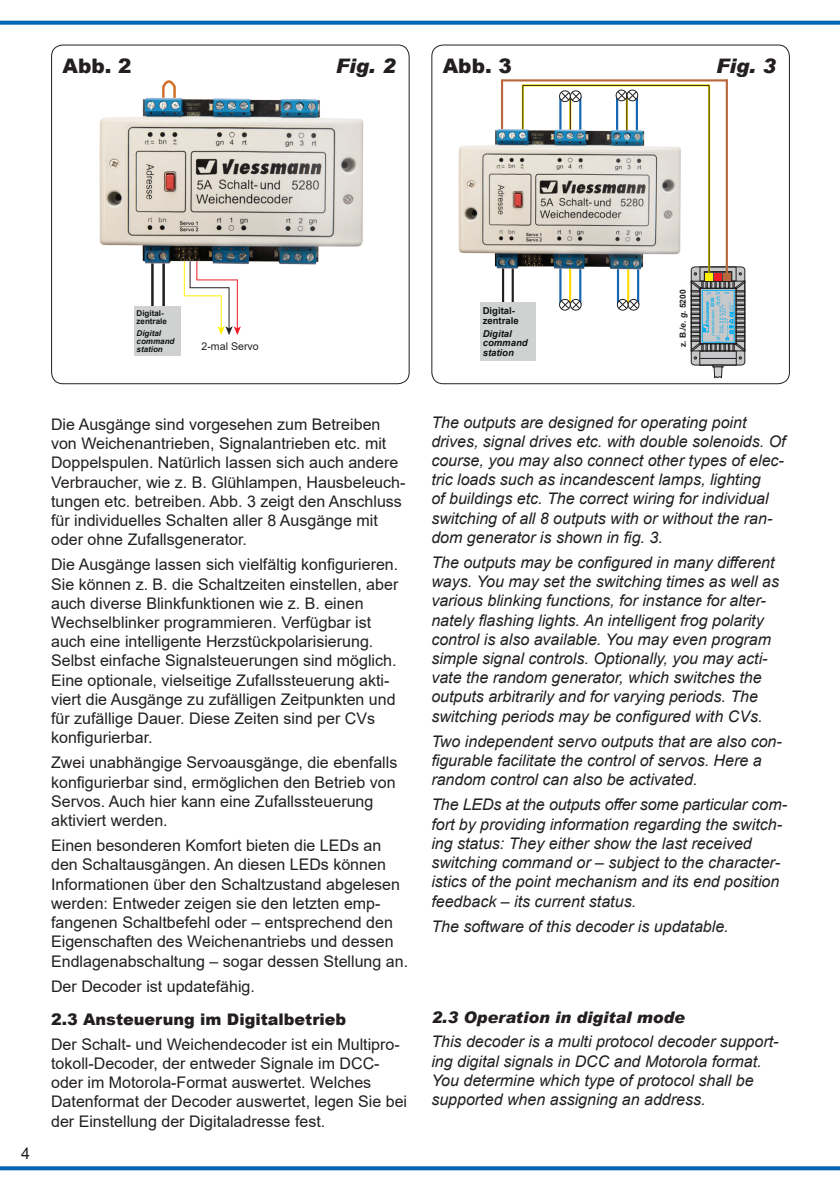
<style>
.page{position:relative;width:840px;height:1191px;background:#fff}
.page>*{position:absolute;margin:0;border:0;box-sizing:border-box;transform-origin:0 0}
.t1{font:900 20px "Arial";letter-spacing:.005em;color:#231f20}
.t2{font:italic 900 20px "Arial";color:#231f20}
.t3{font:16px/19.2px "Arial";color:#231f20}
.t4{font:italic 16px/19.2px "Arial";color:#231f20}
.t5{font:900 16px "Arial";color:#231f20}
.t6{font:italic 900 16px "Arial";color:#231f20}
.t7{font:10.6px "Arial";color:#231f20}
.t8{font:italic 700 9.6px/9.6px "Arial";color:#101315}
.t9{font:700 9.6px/9.6px "Arial";color:#101315}
.t10{font:700 8.4px "Arial";color:#231f20}
.t11{font:italic 700 8px/8px "Arial";color:#101315}
.t12{font:700 8px/8px "Arial";color:#101315}
.t13{font:700 2.8px "Arial";color:#00aeef}
.s1{font-style:italic}
.s2{font-size:4.6px}
</style>
<div class="page">
<hr style="left:0;top:21px;width:839px;height:3px;background:#0166b3">
<svg style="left:0;top:1166px;width:839px;height:4px;background:#1471b8"></svg>
<div style="left:431px;top:45px;width:358px;height:339px;border:1px solid #231f20;border-radius:11px"></div>
<svg style="left:162px;top:80px;width:14px;height:13px"></svg>
<hr style="left:151px;top:258px;width:3px;height:76px;background:#231f20">
<hr style="left:162px;top:258px;width:3px;height:76px;background:#231f20">
<hr style="left:184px;top:260px;width:1px;height:36px;background:#fff101">
<hr style="left:184px;top:295px;width:37px;height:1px;background:#fff101">
<hr style="left:221px;top:295px;width:1px;height:34px;background:#fff101">
<svg style="left:189px;top:269px;width:1px;height:18px"></svg>
<hr style="left:189px;top:287px;width:40px;height:1px;background:#231f20">
<hr style="left:228px;top:287px;width:1px;height:42px;background:#231f20">
<hr style="left:196px;top:279px;width:41px;height:1px;background:#ee1d23">
<hr style="left:237px;top:279px;width:1px;height:50px;background:#ee1d23">
<svg style="left:217px;top:326px;width:24px;height:9px"></svg>
<img style="left:99px;top:93px;width:265px;height:176px">
<div style="left:134px;top:306px;width:47px;height:49px;background:#d0d1d1"></div>
<div style="left:51px;top:45px;width:358px;height:339px;border:1px solid #231f20;border-radius:11px"></div>
<hr style="left:500px;top:79px;width:3px;height:54px;background:#b9673c">
<hr style="left:521px;top:84px;width:2px;height:52px;background:#fff101">
<hr style="left:559px;top:96px;width:2px;height:39px;background:#1465b2">
<hr style="left:579px;top:96px;width:2px;height:39px;background:#1465b2">
<hr style="left:635px;top:96px;width:2px;height:39px;background:#1465b2">
<hr style="left:615px;top:96px;width:3px;height:39px;background:#1465b2">
<hr style="left:559px;top:265px;width:2px;height:39px;background:#1465b2">
<hr style="left:579px;top:265px;width:2px;height:39px;background:#1465b2">
<hr style="left:636px;top:265px;width:3px;height:39px;background:#1465b2">
<hr style="left:616px;top:265px;width:2px;height:39px;background:#1465b2">
<hr style="left:569px;top:96px;width:2px;height:39px;background:#ffdc01">
<hr style="left:568px;top:265px;width:3px;height:39px;background:#ffdc01">
<hr style="left:625px;top:97px;width:2px;height:38px;background:#ffdc01">
<hr style="left:626px;top:265px;width:3px;height:39px;background:#ffdc01">
<hr style="left:501px;top:265px;width:3px;height:66px;background:#231f20">
<hr style="left:511px;top:265px;width:2px;height:66px;background:#231f20">
<div style="left:559px;top:91px;width:11px;height:11px;border:1px solid #231f20;border-radius:50%"></div>
<div style="left:570px;top:91px;width:11px;height:11px;border:1px solid #231f20;border-radius:50%"></div>
<svg style="left:560px;top:92px;width:20px;height:9px"></svg>
<div style="left:559px;top:299px;width:11px;height:11px;border:1px solid #231f20;border-radius:50%"></div>
<div style="left:570px;top:299px;width:11px;height:11px;border:1px solid #231f20;border-radius:50%"></div>
<svg style="left:560px;top:300px;width:20px;height:9px"></svg>
<div style="left:616px;top:299px;width:12px;height:11px;border:1px solid #231f20;border-radius:50%"></div>
<div style="left:627px;top:299px;width:11px;height:11px;border:1px solid #231f20;border-radius:50%"></div>
<svg style="left:617px;top:300px;width:21px;height:9px"></svg>
<div style="left:615px;top:90px;width:11px;height:11px;border:1px solid #231f20;border-radius:50%"></div>
<div style="left:626px;top:90px;width:11px;height:11px;border:1px solid #231f20;border-radius:50%"></div>
<svg style="left:617px;top:91px;width:19px;height:9px"></svg>
<img style="left:458px;top:125px;width:223px;height:149px">
<hr style="left:501px;top:79px;width:225px;height:2px;background:#b9673c">
<hr style="left:522px;top:84px;width:186px;height:2px;background:#fff101">
<svg style="left:690px;top:266px;width:54px;height:112px;background:#999fa1"></svg>
<hr style="left:725px;top:79px;width:2px;height:197px;background:#b9673c">
<hr style="left:707px;top:84px;width:2px;height:191px;background:#fff101">
<div style="left:479px;top:302px;width:56px;height:58px;background:#d0d1d1"></div>
<hr style="left:522px;top:85px;width:1px;height:44px;background:#231f20">
<hr style="left:522px;top:85px;width:186px;height:1px;background:#231f20">
<hr style="left:708px;top:85px;width:1px;height:188px;background:#231f20">
<hr style="left:569px;top:97px;width:1px;height:33px;background:#231f20">
<hr style="left:626px;top:94px;width:1px;height:36px;background:#231f20">
<p class="t1" style="left:62px;top:51px;width:71px">Abb. 2</p>
<p class="t2" style="left:335px;top:53px;width:61px">Fig. 2</p>
<p class="t1" style="left:442px;top:51px;width:71px">Abb. 3</p>
<p class="t2" style="left:715px;top:53px;width:61px">Fig. 3</p>
<p class="t12" style="left:136px;top:310px;width:32px">Digital&shy;zentrale</p>
<p class="t11" style="left:136px;top:329px;width:39px">Digital command station</p>
<p class="t7" style="left:201px;top:338px;width:59px">2-mal Servo</p>
<p class="t3" style="left:21px;top:1143px;width:10px">4</p>
<p class="t3" style="left:51px;top:414px;width:355px">Die Ausgänge sind vorgesehen zum Betreiben von Weichenantrieben, Signalantrieben etc. mit Doppelspulen. Natürlich lassen sich auch andere Verbraucher, wie z. B. Glühlampen, Hausbeleuch&shy;tungen etc. betreiben. Abb. 3 zeigt den Anschluss für individuelles Schalten aller 8 Ausgänge mit oder ohne Zufallsgenerator.</p>
<p class="t3" style="left:51px;top:555px;width:348px">Die Ausgänge lassen sich vielfältig konfigurieren.<br>Sie können z. B. die Schaltzeiten einstellen, aber auch diverse Blinkfunktionen wie z. B. einen Wechselblinker programmieren. Verfügbar ist auch eine intelligente Herzstückpolarisierung.<br>Selbst einfache Signalsteuerungen sind möglich.<br>Eine optionale, vielseitige Zufallssteuerung akti&shy;viert die Ausgänge zu zufälligen Zeitpunkten und für zufällige Dauer. Diese Zeiten sind per CVs konfigurierbar.</p>
<p class="t3" style="left:51px;top:753px;width:347px">Zwei unabhängige Servoausgänge, die ebenfalls konfigurierbar sind, ermöglichen den Betrieb von Servos. Auch hier kann eine Zufallssteuerung aktiviert werden.</p>
<p class="t3" style="left:51px;top:836px;width:358px">Einen besonderen Komfort bieten die LEDs an den Schaltausgängen. An diesen LEDs können Informationen über den Schaltzustand abgelesen werden: Entweder zeigen sie den letzten emp&shy;fangenen Schaltbefehl oder – entsprechend den Eigenschaften des Weichenantriebs und dessen Endlagenabschaltung – sogar dessen Stellung an.</p>
<p class="t3" style="left:51px;top:976px;width:205px">Der Decoder ist updatefähig.</p>
<p class="t5" style="left:51px;top:1007px;width:296px">2.3 Ansteuerung im Digitalbetrieb</p>
<p class="t3" style="left:51px;top:1034px;width:357px">Der Schalt- und Weichendecoder ist ein Multipro&shy;tokoll-Decoder, der entweder Signale im DCC&shy;oder im Motorola-Format auswertet. Welches Datenformat der Decoder auswertet, legen Sie bei der Einstellung der Digitaladresse fest.</p>
<p class="t9" style="left:482px;top:306px;width:37px">Digital&shy;zentrale</p>
<p class="t8" style="left:482px;top:329px;width:46px">Digital command station</p>
<p class="t10" style="left:676px;top:347px;width:59px;rotate:-90deg">z. B./<span class="s1">e. g.</span> 5200</p>
<p class="t13" style="left:710px;top:336px;width:40px;rotate:-90deg">Lichttransformator <span class="s2">5200</span></p>
<p class="t4" style="left:431px;top:412px;width:355px">The outputs are designed for operating point drives, signal drives etc. with double solenoids. Of course, you may also connect other types of elec&shy;tric loads such as incandescent lamps, lighting<br>of buildings etc. The correct wiring for individual switching of all 8 outputs with or without the ran&shy;dom generator is shown in fig. 3.</p>
<p class="t4" style="left:431px;top:553px;width:349px">The outputs may be configured in many different ways. You may set the switching times as well as various blinking functions, for instance for alter&shy;nately flashing lights. An intelligent frog polarity control is also available. You may even program simple signal controls. Optionally, you may acti&shy;vate the random generator, which switches the outputs arbitrarily and for varying periods. The switching periods may be configured with CVs.</p>
<p class="t4" style="left:431px;top:732px;width:352px">Two independent servo outputs that are also con&shy;figurable facilitate the control of servos. Here a random control can also be activated.</p>
<p class="t4" style="left:431px;top:795px;width:357px">The LEDs at the outputs offer some particular com&shy;fort by providing information regarding the switch&shy;ing status: They either show the last received switching command or – subject to the character&shy;istics of the point mechanism and its end position feedback – its current status.</p>
<p class="t4" style="left:431px;top:916px;width:299px">The software of this decoder is updatable.</p>
<p class="t6" style="left:431px;top:1007px;width:255px">2.3 Operation in digital mode</p>
<p class="t4" style="left:431px;top:1032px;width:348px">This decoder is a multi protocol decoder support&shy;ing digital signals in DCC and Motorola format.<br>You determine which type of protocol shall be supported when assigning an address.</p>
</div>
